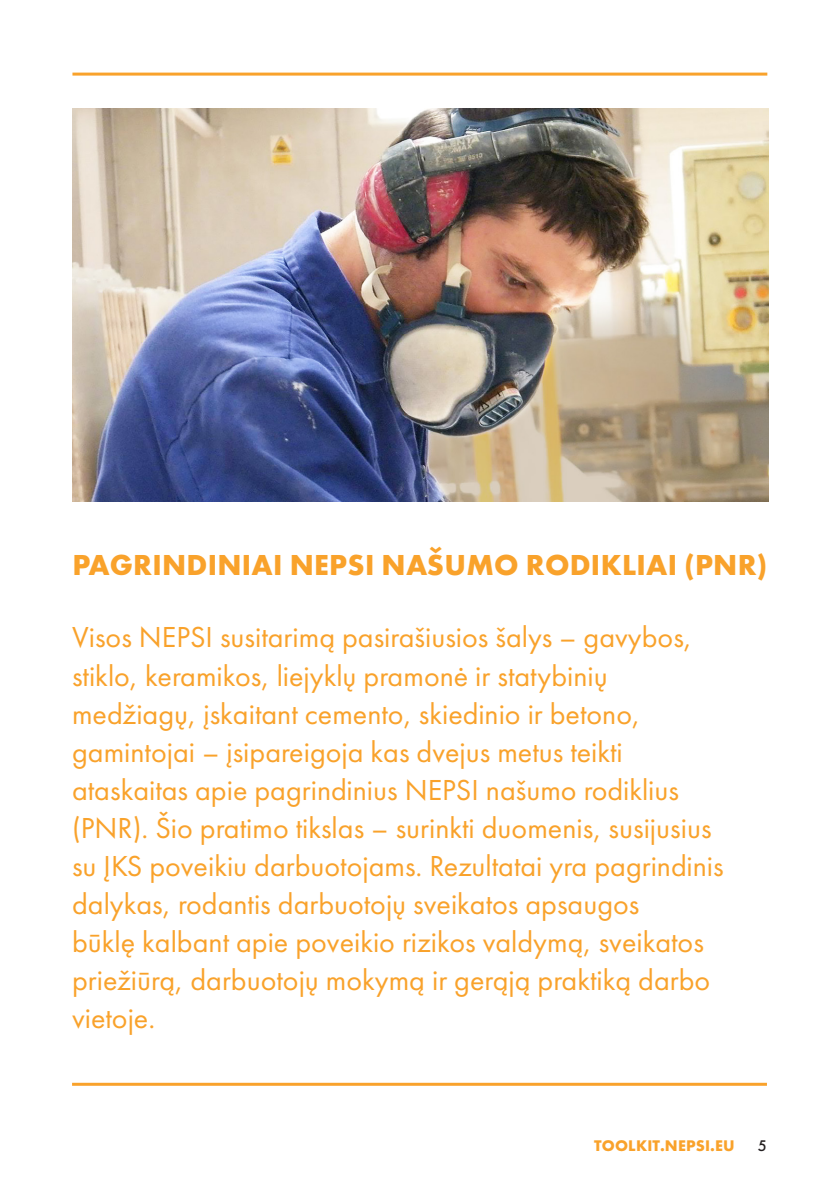
<style>
.page{position:relative;width:840px;height:1191px;background:#fff}
.page>*{position:absolute;margin:0;border:0;box-sizing:border-box;transform-origin:0 0}
.Intro_paragraph{font:30px/38px "Futura PT Book";color:#f9a22b}
.Headings_15pt{font:30px "Futura PT Bold";letter-spacing:.01em;color:#f9a22b}
.t1{font:16px "Futura PT Bold";letter-spacing:.01em;color:#f9a22b}
.t2{font:500 16px "Futura PT";color:#231f20}
</style>
<div class="page">
<hr style="left:72px;top:73px;width:694px;height:3px;background:#f9a22b">
<hr style="left:72px;top:1082px;width:694px;height:3px;background:#f9a22b">
<img style="left:72px;top:108px;width:695px;height:394px">
<p class="Headings_15pt" style="left:73px;top:546px;width:695px">PAGRINDINIAI NEPSI NAŠUMO RODIKLIAI (PNR)</p>
<p class="Intro_paragraph" style="left:72px;top:618px;width:652px">Visos NEPSI susitarimą pasirašiusios šalys – gavybos, stiklo, keramikos, liejyklų pramonė ir statybinių medžiagų, įskaitant cemento, skiedinio ir betono, gamintojai – įsipareigoja kas dvejus metus teikti ataskaitas apie pagrindinius NEPSI našumo rodiklius (PNR). Šio pratimo tikslas – surinkti duomenis, susijusius su ĮKS poveikiu darbuotojams. Rezultatai yra pagrindinis dalykas, rodantis darbuotojų sveikatos apsaugos<br>būklę kalbant apie poveikio rizikos valdymą, sveikatos priežiūrą, darbuotojų mokymą ir gerąją praktiką darbo vietoje.</p>
<p class="t1" style="left:593px;top:1135px;width:142px">TOOLKIT.NEPSI.EU</p>
<p class="t2" style="left:757px;top:1136px;width:11px">5</p>
</div>
